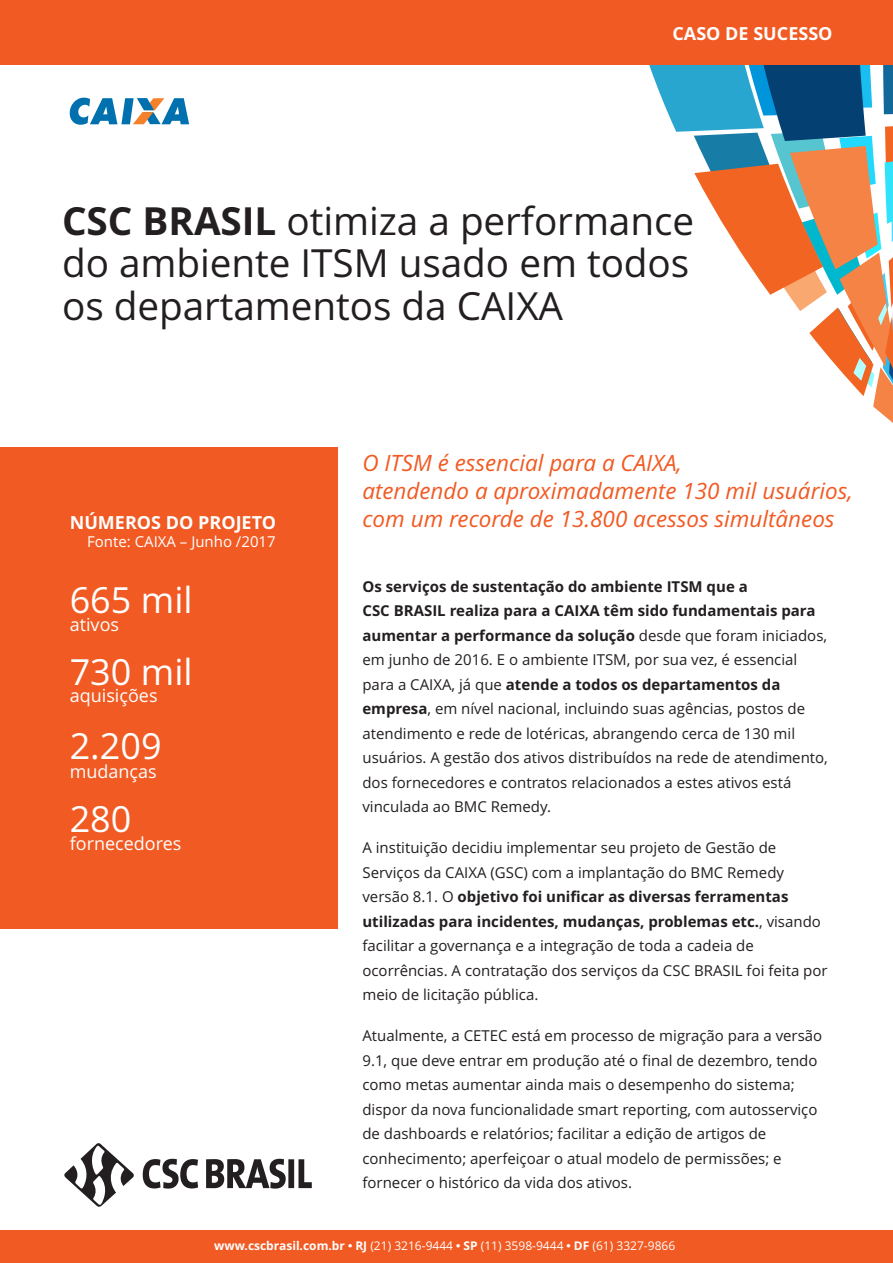
<style>
.page{position:relative;width:893px;height:1263px;background:#fff}
.page>*{position:absolute;margin:0;border:0;box-sizing:border-box;transform-origin:0 0}
.t1{font:38.7px/42.2px "Open Sans";letter-spacing:-.005em;color:#231f20}
.t2{font:36px "Open Sans";color:#fff}
.t3{font:italic 22.5px/27.6px "Open Sans";color:#f15a23}
.t4{font:18px "Open Sans";color:#fff}
.t5{font:700 18px "Open Sans";color:#fff}
.t6{font:15px/24.5px "Open Sans";color:#231f20}
.t7{font:15px "Open Sans";color:#fff}
.t8{font:12px "Open Sans";color:#fff}
.s1{font-weight:700}
.s2{font-family:"Arial";font-weight:700}
</style>
<div class="page">
<svg style="left:629px;top:64px;width:264px;height:359px"></svg>
<div style="left:0;top:1231px;width:893px;height:32px;background:#f15a23"></div>
<div style="left:0;top:447px;width:337px;height:482px;background:#f15a23"></div>
<svg style="left:70px;top:98px;width:119px;height:27px"></svg>
<div style="left:0;top:0;width:893px;height:64px;background:#f15a23"></div>
<svg style="left:64px;top:1143px;width:248px;height:64px"></svg>
<p class="t5" style="left:672px;top:26px;width:162px">CASO DE SUCESSO</p>
<h1 class="t1" style="left:62px;top:204px;width:634px"><span class="s1">CSC BRASIL</span> otimiza a performance do ambiente ITSM usado em todos os departamentos da CAIXA</h1>
<p class="t5" style="left:70px;top:515px;width:208px">NÚMEROS DO PROJETO</p>
<p class="t7" style="left:87px;top:535px;width:190px">Fonte: CAIXA – Junho /2017</p>
<h2 class="t2" style="left:70px;top:586px;width:124px">665 mil</h2>
<p class="t4" style="left:70px;top:617px;width:51px">ativos</p>
<h2 class="t2" style="left:70px;top:657px;width:124px">730 mil</h2>
<p class="t4" style="left:70px;top:688px;width:89px">aquisições</p>
<h2 class="t2" style="left:70px;top:731px;width:93px">2.209</h2>
<p class="t4" style="left:70px;top:764px;width:89px">mudanças</p>
<h2 class="t2" style="left:70px;top:804px;width:63px">280</h2>
<p class="t4" style="left:70px;top:837px;width:113px">fornecedores</p>
<h3 class="t3" style="left:362px;top:452px;width:492px">O ITSM é essencial para a CAIXA,<br>atendendo a aproximadamente 130 mil usuários, com um recorde de 13.800 acessos simultâneos</h3>
<p class="t6" style="left:362px;top:576px;width:467px"><span class="s1">Os serviços de sustentação do ambiente ITSM que a<br>CSC BRASIL realiza para a CAIXA têm sido fundamentais para aumentar a performance da solução</span> desde que foram iniciados, em junho de 2016. E o ambiente ITSM, por sua vez, é essencial para a CAIXA, já que <span class="s1">atende a todos os departamentos da empresa</span>, em nível nacional, incluindo suas agências, postos de atendimento e rede de lotéricas, abrangendo cerca de 130 mil usuários. A gestão dos ativos distribuídos na rede de atendimento, dos fornecedores e contratos relacionados a estes ativos está vinculada ao BMC Remedy.</p>
<p class="t6" style="left:362px;top:837px;width:467px">A instituição decidiu implementar seu projeto de Gestão de Serviços da CAIXA (GSC) com a implantação do BMC Remedy versão 8.1. O <span class="s1">objetivo foi unificar as diversas ferramentas utilizadas para incidentes, mudanças, problemas etc.</span>, visando facilitar a governança e a integração de toda a cadeia de ocorrências. A contratação dos serviços da CSC BRASIL foi feita por meio de licitação pública.</p>
<p class="t6" style="left:362px;top:1025px;width:461px">Atualmente, a CETEC está em processo de migração para a versão 9.1, que deve entrar em produção até o final de dezembro, tendo como metas aumentar ainda mais o desempenho do sistema; dispor da nova funcionalidade smart reporting, com autosserviço de dashboards e relatórios; facilitar a edição de artigos de conhecimento; aperfeiçoar o atual modelo de permissões; e fornecer o histórico da vida dos ativos.</p>
<p class="t8" style="left:214px;top:1241px;width:462px"><span class="s1">www.cscbrasil.com.br</span> <span class="s2">•</span> <span class="s1">RJ</span> (21) 3216-9444 <span class="s2">•</span> <span class="s1">SP</span> (11) 3598-9444 <span class="s2">•</span> <span class="s1">DF</span> (61) 3327-9866</p>
</div>
